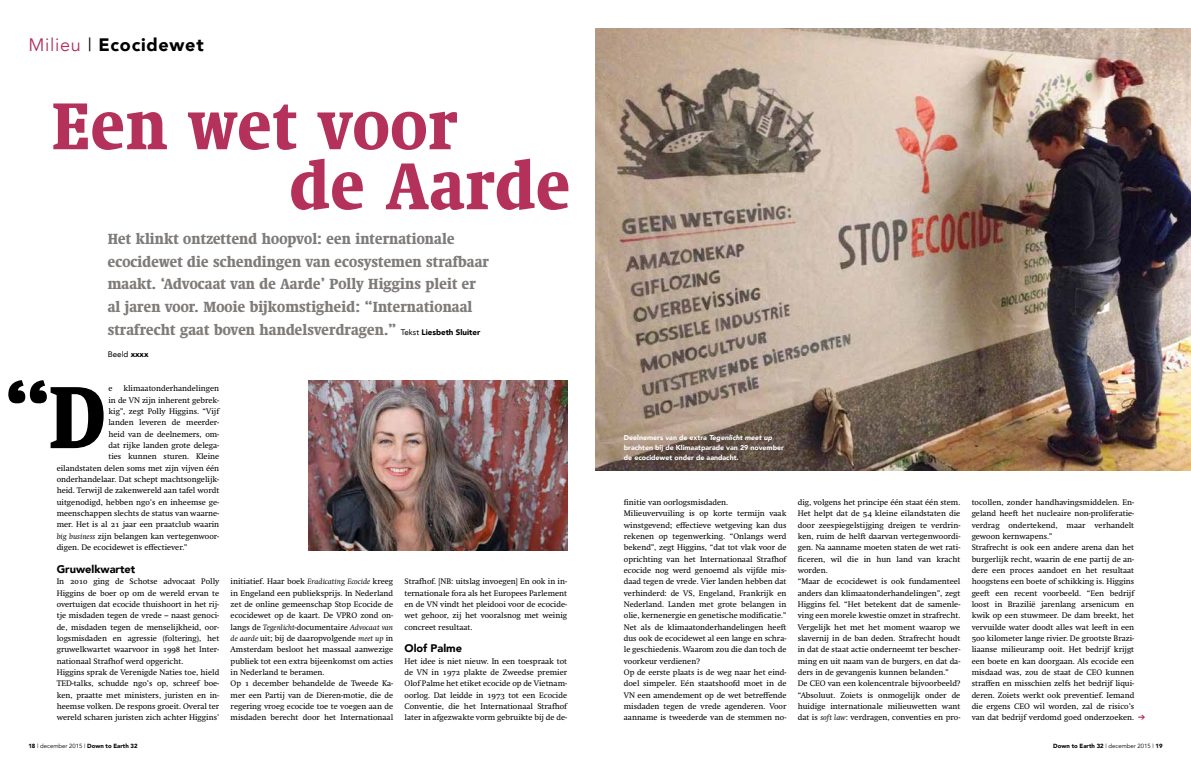
<style>
.page{position:relative;width:1191px;height:780px;background:#fff}
.page>*{position:absolute;margin:0;border:0;box-sizing:border-box;transform-origin:0 0}
.t1{font:700 condensed 96px "Nu Swift";color:#000}
.t2{font:700 condensed 72px/60px "Nu Swift";letter-spacing:.02em;color:#b3315b}
.t3{font:900 18px "Avenir LT";letter-spacing:.04em;color:#000}
.t4{font:700 condensed 16px/22.7px "Nu Swift";letter-spacing:.01em;color:#7e7b79}
.t5{font:900 11px "Avenir LT";color:#000}
.t6{font:8px/11.3px "Nu Swift";color:#000}
.t7{font:italic 8px "Swift EF";color:#000}
.t8{font:8px "Avenir LT";color:#000}
.t9{font:900 7px/10px "Avenir LT";color:#fff}
.t10{font:900 6px "Avenir LT";color:#000}
.s1{font-weight:400;color:#b3315b}
.s2{font-weight:400}
.s3{font-family:"Avenir LT";font-weight:400;font-stretch:normal;font-size:8px;color:#000}
.s4{font-family:"Avenir LT";font-weight:900;font-stretch:normal;font-size:8px;color:#000}
.s5{font-weight:900}
.s6{font-family:"Swift EF";font-style:italic}
.s7{font-family:"Nu Swift";font-style:normal}
.s8{font-family:"Avenir";font-style:italic}
</style>
<div class="page">
<img style="left:595px;top:28px;width:596px;height:443px">
<img style="left:308px;top:380px;width:259px;height:170px">
<h3 class="t3" style="left:28px;top:34px;width:177px"><span class="s1">Milieu</span> <span class="s2">|</span> Ecocidewet</h3>
<h2 class="t2" style="left:290px;top:96px;width:281px;text-indent:-238px">Een wet voor<br>de Aarde</h2>
<p class="t4" style="left:108px;top:227px;width:383px">Het klinkt ontzettend hoopvol: een internationale ecocidewet die schendingen van ecosystemen strafbaar maakt. ‘Advocaat van de Aarde’ Polly Higgins pleit er al jaren voor. Mooie bijkomstigheid: “Internationaal strafrecht gaat boven handelsverdragen.” <span class="s3">Tekst</span> <span class="s4">Liesbeth Sluiter</span></p>
<p class="t8" style="left:108px;top:350px;width:42px">Beeld <span class="s5">xxxx</span></p>
<h1 class="t1" style="left:4px;top:363px;width:103px">“D</h1>
<p class="t6" style="left:108px;top:383px;width:6px">e</p>
<p class="t6" style="left:123px;top:383px;width:97px">klimaatonderhandelingen</p>
<p class="t6" style="left:108px;top:394px;width:112px">in de VN zijn inherent gebrek-</p>
<p class="t6" style="left:108px;top:405px;width:112px">kig”, zegt Polly Higgins. “Vijf</p>
<p class="t6" style="left:108px;top:417px;width:112px">landen leveren de meerder-</p>
<p class="t6" style="left:108px;top:428px;width:112px">heid van de deelnemers, om-</p>
<p class="t6" style="left:108px;top:439px;width:112px">dat rijke landen grote delega-</p>
<p class="t6" style="left:108px;top:451px;width:112px">ties kunnen sturen. Kleine</p>
<p class="t6" style="left:57px;top:462px;width:164px">eilandstaten delen soms met zijn vijven één</p>
<p class="t6" style="left:57px;top:473px;width:164px">onderhandelaar. Dat schept machtsongelijk-</p>
<p class="t6" style="left:57px;top:485px;width:164px">heid. Terwijl de zakenwereld aan tafel wordt</p>
<p class="t6" style="left:57px;top:496px;width:164px">uitgenodigd, hebben ngo’s en inheemse ge-</p>
<p class="t6" style="left:57px;top:507px;width:164px">meenschappen slechts de status van waarne-</p>
<p class="t6" style="left:57px;top:519px;width:164px">mer. Het is al 21 jaar een praatclub waarin</p>
<p class="t6" style="left:57px;top:530px;width:164px"><span class="s6">big business</span> zijn belangen kan vertegenwoor-</p>
<p class="t6" style="left:57px;top:541px;width:132px">digen. De ecocidewet is effectiever.”</p>
<h3 class="t5" style="left:57px;top:562px;width:80px">Gruwelkwartet</h3>
<p class="t6" style="left:57px;top:576px;width:164px">In 2010 ging de Schotse advocaat Polly Higgins de boer op om de wereld ervan te overtuigen dat ecocide thuishoort in het rij&shy;tje misdaden tegen de vrede – naast genoci&shy;de, misdaden tegen de menselijkheid, oor&shy;logsmisdaden en agressie (foltering), het gruwelkwartet waarvoor in 1998 het Inter&shy;nationaal Strafhof werd opgericht.<br>Higgins sprak de Verenigde Naties toe, hield TED-talks, schudde ngo’s op, schreef boe&shy;ken, praatte met ministers, juristen en in&shy;heemse volken. De respons groeit. Overal ter wereld scharen juristen zich achter Higgins’</p>
<p class="t6" style="left:404px;top:576px;width:164px;text-align:justify">Strafhof. [NB: uitslag invoegen] En ook in in&shy;ternationale fora als het Europees Parlement en de VN vindt het pleidooi voor de ecocide&shy;wet gehoor, zij het vooralsnog met weinig concreet resultaat.</p>
<p class="t6" style="left:231px;top:576px;width:164px;text-align:justify">initiatief. Haar boek <span class="s6">Eradicating Ecocide</span> kreeg in Engeland een publieksprijs. In Nederland zet de online gemeenschap Stop Ecocide de ecocidewet op de kaart. De VPRO zond on-</p>
<p class="t7" style="left:231px;top:622px;width:164px"><span class="s7">langs de</span> Tegenlicht<span class="s7">-documentaire</span> Advocaat van</p>
<p class="t6" style="left:231px;top:632px;width:164px"><span class="s6">de aarde</span> uit; bij de daaropvolgende <span class="s6">meet up</span> in Amsterdam besloot het massaal aanwezige publiek tot een extra bijeenkomst om acties in Nederland te beramen.<br>Op 1 december behandelde de Tweede Ka&shy;mer een Partij van de Dieren-motie, die de regering vroeg ecocide toe te voegen aan de misdaden berecht door het Internationaal</p>
<h3 class="t5" style="left:404px;top:641px;width:59px">Olof Palme</h3>
<p class="t6" style="left:404px;top:655px;width:164px;text-align:justify">Het idee is niet nieuw. In een toespraak tot de VN in 1972 plakte de Zweedse premier Olof Palme het etiket ecocide op de Vietnam&shy;oorlog. Dat leidde in 1973 tot een Ecocide Conventie, die het Internationaal Strafhof later in afgezwakte vorm gebruikte bij de de-</p>
<p class="t9" style="left:624px;top:432px;width:162px">Deelnemers van de extra <span class="s8">Tegenlicht meet up </span>brachten bij de Klimaatparade van 29 november de ecocidewet onder de aandacht.</p>
<p class="t6" style="left:624px;top:496px;width:164px">finitie van oorlogsmisdaden.<br>Milieuvervuiling is op korte termijn vaak winstgevend; effectieve wetgeving kan dus rekenen op tegenwerking. “Onlangs werd bekend”, zegt Higgins, “dat tot vlak voor de oprichting van het Internationaal Strafhof ecocide nog werd genoemd als vijfde mis&shy;daad tegen de vrede. Vier landen hebben dat verhinderd: de VS, Engeland, Frankrijk en Nederland. Landen met grote belangen in olie, kernenergie en genetische modificatie.” Net als de klimaatonderhandelingen heeft dus ook de ecocidewet al een lange en schra&shy;le geschiedenis. Waarom zou die dan toch de voorkeur verdienen?<br>Op de eerste plaats is de weg naar het eind&shy;doel simpeler. Eén staatshoofd moet in de VN een amendement op de wet betreffende misdaden tegen de vrede agenderen. Voor aanname is tweederde van de stemmen no-</p>
<p class="t6" style="left:797px;top:496px;width:164px">dig, volgens het principe één staat één stem.<br>Het helpt dat de 54 kleine eilandstaten die door zeespiegelstijging dreigen te verdrin&shy;ken, ruim de helft daarvan vertegenwoordi&shy;gen. Na aanname moeten staten de wet rati&shy;ficeren, wil die in hun land van kracht worden.<br>“Maar de ecocidewet is ook fundamenteel anders dan klimaatonderhandelingen”, zegt Higgins fel. “Het betekent dat de samenle&shy;ving een morele kwestie omzet in strafrecht.<br>Vergelijk het met het moment waarop we slavernij in de ban deden. Strafrecht houdt in dat de staat actie onderneemt ter bescher&shy;ming en uit naam van de burgers, en dat da&shy;ders in de gevangenis kunnen belanden.” De CEO van een kolencentrale bijvoorbeeld? “Absoluut. Zoiets is onmogelijk onder de huidige internationale milieuwetten want dat is <span class="s6">soft law</span>: verdragen, conventies en pro-</p>
<p class="t6" style="left:971px;top:496px;width:164px">tocollen, zonder handhavingsmiddelen. En&shy;geland heeft het nucleaire non-proliferatie&shy;verdrag ondertekend, maar verhandelt gewoon kernwapens.”<br>Strafrecht is ook een andere arena dan het burgerlijk recht, waarin de ene partij de an&shy;dere een proces aandoet en het resultaat hoogstens een boete of schikking is. Higgins geeft een recent voorbeeld. “Een bedrijf loost in Brazilië jarenlang arsenicum en kwik op een stuwmeer. De dam breekt, het vervuilde water doodt alles wat leeft in een 500 kilometer lange rivier. De grootste Brazi&shy;liaanse milieuramp ooit. Het bedrijf krijgt een boete en kan doorgaan. Als ecocide een misdaad was, zou de staat de CEO kunnen straffen en misschien zelfs het bedrijf liqui&shy;deren. Zoiets werkt ook preventief. Iemand die ergens CEO wil worden, zal de risico’s van dat bedrijf verdomd goed onderzoeken.</p>
<p class="t10" style="left:28px;top:741px;width:111px">18 <span class="s2">| december 2015 |</span> Down to Earth 32</p>
<p class="t10" style="left:1053px;top:741px;width:111px">Down to Earth 32 <span class="s2">| december 2015 |</span> 19</p>
</div>
